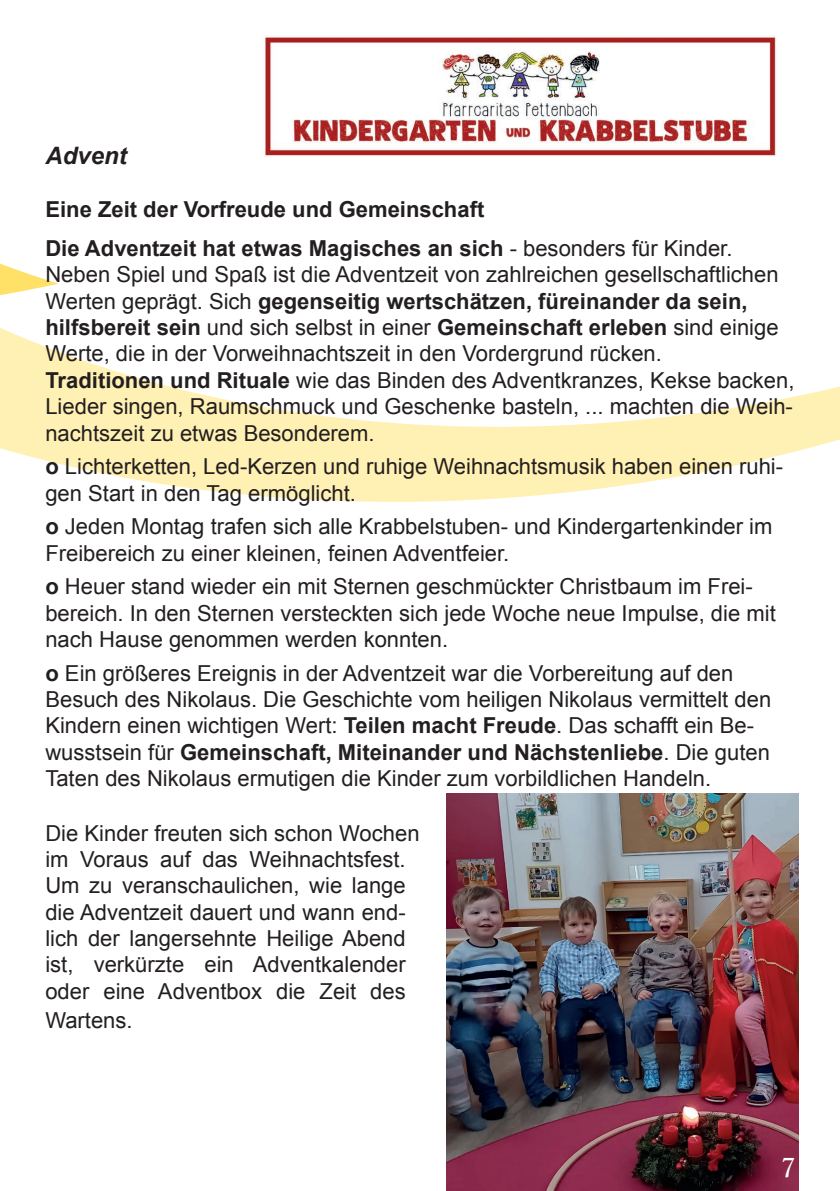
<style>
.page{position:relative;width:840px;height:1191px;background:#fff}
.page>*{position:absolute;margin:0;border:0;box-sizing:border-box;transform-origin:0 0}
.t1{font:30px "Athelas";color:#fff}
.t2{font:italic 700 24px "Arial";color:#231f20}
.t3{font:22px/26.4px "Arial";color:#231f20}
.t4{font:700 22px/38.4px "Arial";color:#231f20}
.s1{font-weight:400}
.s2{font-weight:700}
</style>
<div class="page">
<svg style="left:0;top:156px;width:839px;height:346px"></svg>
<svg style="left:0;top:156px;width:71px;height:201px"></svg>
<img style="left:446px;top:794px;width:352px;height:397px">
<img style="left:261px;top:35px;width:516px;height:121px">
<p class="t2" style="left:45px;top:140px;width:83px">Advent</p>
<p class="t4" style="left:45px;top:191px;width:688px">Eine Zeit der Vorfreude und Gemeinschaft<br>Die Adventzeit hat etwas Magisches an sich <span class="s1">- besonders für Kinder.</span></p>
<p class="t3" style="left:45px;top:261px;width:750px">Neben Spiel und Spaß ist die Adventzeit von zahlreichen gesellschaftlichen Werten geprägt. Sich <span class="s2">gegenseitig wertschätzen, füreinander da sein, hilfsbereit sein</span> und sich selbst in einer <span class="s2">Gemeinschaft erleben</span> sind einige Werte, die in der Vorweihnachtszeit in den Vordergrund rücken.<br><span class="s2">Traditionen und Rituale</span> wie das Binden des Adventkranzes, Kekse backen, Lieder singen, Raumschmuck und Geschenke basteln, ... machten die Weih&shy;nachtszeit zu etwas Besonderem.</p>
<p class="t3" style="left:45px;top:453px;width:739px"><span class="s2">o</span> Lichterketten, Led-Kerzen und ruhige Weihnachtsmusik haben einen ruhi&shy;gen Start in den Tag ermöglicht.</p>
<p class="t3" style="left:45px;top:513px;width:728px"><span class="s2">o</span> Jeden Montag trafen sich alle Krabbelstuben- und Kindergartenkinder im<br>Freibereich zu einer kleinen, feinen Adventfeier.</p>
<p class="t3" style="left:45px;top:573px;width:731px"><span class="s2">o</span> Heuer stand wieder ein mit Sternen geschmückter Christbaum im Frei&shy;bereich. In den Sternen versteckten sich jede Woche neue Impulse, die mit nach Hause genommen werden konnten.</p>
<p class="t3" style="left:45px;top:660px;width:727px"><span class="s2">o</span> Ein größeres Ereignis in der Adventzeit war die Vorbereitung auf den Besuch des Nikolaus. Die Geschichte vom heiligen Nikolaus vermittelt den Kindern einen wichtigen Wert: <span class="s2">Teilen macht Freude</span>. Das schafft ein Be&shy;wusstsein für <span class="s2">Gemeinschaft, Miteinander und Nächstenliebe</span>. Die guten Taten des Nikolaus ermutigen die Kinder zum vorbildlichen Handeln.</p>
<p class="t3" style="left:45px;top:821px;width:375px">Die Kinder freuten sich schon Wochen im Voraus auf das Weihnachtsfest.<br>Um zu veranschaulichen, wie lange die Adventzeit dauert und wann end&shy;lich der langersehnte Heilige Abend ist, verkürzte ein Adventkalender oder eine Adventbox die Zeit des</p>
<p class="t3" style="left:45px;top:1007px;width:89px">Wartens.</p>
<h1 class="t1" style="left:782px;top:1138px;width:14px">7</h1>
</div>
